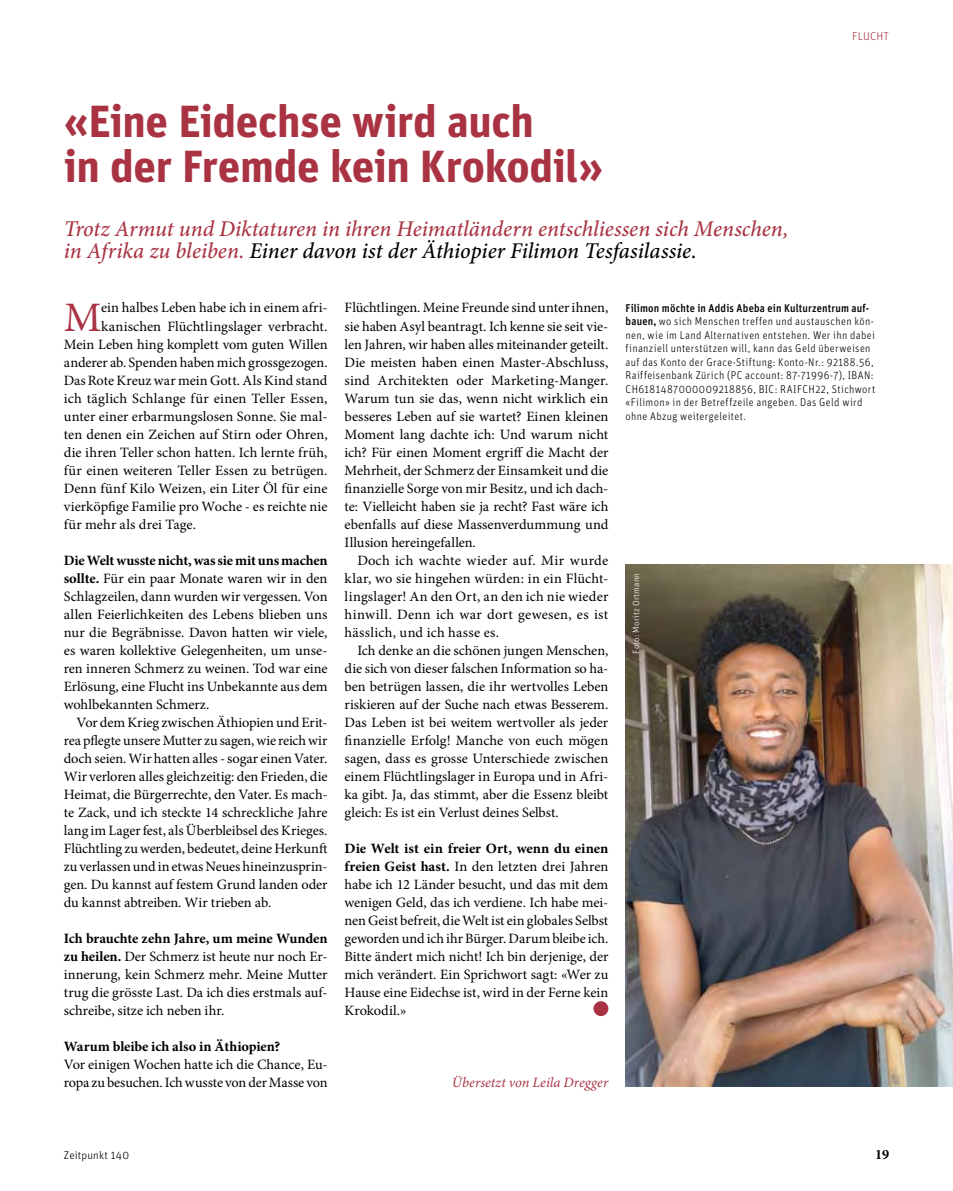
<style>
.page{position:relative;width:953px;height:1191px;background:#fff}
.page>*{position:absolute;margin:0;border:0;box-sizing:border-box;transform-origin:0 0}
.t1{font:700 45px/45px "Unit OT";letter-spacing:-.01em;color:#a93343}
.t2{font:42px "Minion Pro";color:#a93343}
.t3{font:italic 500 22.5px/22.5px "Minion Pro";letter-spacing:-.005em;color:#a93343}
.t4{font:14.25px/18px "Minion Pro";color:#000;text-align:justify}
.t5{font:700 14.25px "Minion Pro";letter-spacing:-.01em;color:#000}
.t6{font:italic 14.25px "Minion Pro";color:#a93343}
.t7{font:300 11.25px/13.5px "Unit OT";letter-spacing:.035em;color:#000;scale:.93 1}
.t8{font:300 11.25px "Unit OT";letter-spacing:.015em;color:#000}
.t9{font:300 11.25px "Unit OT";letter-spacing:.02em;color:#a93343}
.t10{font:300 9px "Unit OT";letter-spacing:.025em;color:#fff}
.s1{color:#000}
.s2{font-weight:500}
.s3{font-weight:700}
</style>
<div class="page">
<div style="left:593px;top:1001px;width:15px;height:15px;background:#a93343;border-radius:50%"></div>
<img style="left:625px;top:564px;width:327px;height:522px">
<p class="t9" style="left:852px;top:29px;width:39px">FLUCHT</p>
<h1 class="t1" style="left:64px;top:98px;width:541px">«Eine Eidechse wird auch<br>in der Fremde kein Krokodil»</h1>
<h3 class="t3" style="left:64px;top:217px;width:726px">Trotz Armut und Diktaturen in ihren Heimatländern entschliessen sich Menschen, in Afrika zu bleiben. <span class="s1">Einer davon ist der Äthiopier Filimon Tesfasilassie.</span></h3>
<p class="t7" style="left:625px;top:301px;width:270px"><span class="s2">Filimon möchte in Addis Abeba ein Kulturzentrum auf&shy;bauen,</span> wo sich Menschen treffen und austauschen kön&shy;nen, wie im Land Alternativen entstehen. Wer ihn dabei finanziell unterstützen will, kann das Geld überweisen auf das Konto der Grace-Stiftung: Konto-Nr.: 92188.56, Raiffeisenbank Zürich (PC account: 87-71996-7), IBAN:<br>CH6181487000009218856, BIC: RAIFCH22, Stichwort «Filimon» in der Betreffzeile angeben. Das Geld wird ohne Abzug weitergeleitet.</p>
<h2 class="t2" style="left:64px;top:289px;width:39px">M</h2>
<p class="t4" style="left:101px;top:299px;width:228px">ein halbes Leben habe ich in einem afri-</p>
<p class="t4" style="left:344px;top:299px;width:265px">Flüchtlingen. Meine Freunde sind unter ihnen, sie haben Asyl beantragt. Ich kenne sie seit vie&shy;len Jahren, wir haben alles miteinander geteilt.<br>Die meisten haben einen Master-Abschluss, sind Architekten oder Marketing-Manger.<br>Warum tun sie das, wenn nicht wirklich ein besseres Leben auf sie wartet? Einen kleinen Moment lang dachte ich: Und warum nicht ich? Für einen Moment ergriff die Macht der Mehrheit, der Schmerz der Einsamkeit und die finanzielle Sorge von mir Besitz, und ich dach&shy;te: Vielleicht haben sie ja recht? Fast wäre ich ebenfalls auf diese Massenverdummung und Illusion hereingefallen.</p>
<p class="t4" style="left:344px;top:551px;width:265px;text-indent:13px">Doch ich wachte wieder auf. Mir wurde klar, wo sie hingehen würden: in ein Flücht&shy;lingslager! An den Ort, an den ich nie wieder hinwill. Denn ich war dort gewesen, es ist hässlich, und ich hasse es.</p>
<p class="t4" style="left:344px;top:641px;width:265px;text-indent:13px">Ich denke an die schönen jungen Menschen, die sich von dieser falschen Information so ha&shy;ben betrügen lassen, die ihr wertvolles Leben riskieren auf der Suche nach etwas Besserem.<br>Das Leben ist bei weitem wertvoller als jeder finanzielle Erfolg! Manche von euch mögen sagen, dass es grosse Unterschiede zwischen einem Flüchtlingslager in Europa und in Afri&shy;ka gibt. Ja, das stimmt, aber die Essenz bleibt gleich: Es ist ein Verlust deines Selbst.</p>
<p class="t4" style="left:344px;top:839px;width:265px"><span class="s3">Die Welt ist ein freier Ort, wenn du einen freien Geist hast.</span> In den letzten drei Jahren habe ich 12 Länder besucht, und das mit dem wenigen Geld, das ich verdiene. Ich habe mei&shy;nen Geist befreit, die Welt ist ein globales Selbst geworden und ich ihr Bürger. Darum bleibe ich.<br>Bitte ändert mich nicht! Ich bin derjenige, der mich verändert. Ein Sprichwort sagt: «Wer zu Hause eine Eidechse ist, wird in der Ferne kein Krokodil.»</p>
<p class="t4" style="left:101px;top:317px;width:228px">kanischen Flüchtlingslager verbracht.</p>
<p class="t4" style="left:64px;top:335px;width:265px">Mein Leben hing komplett vom guten Willen</p>
<p class="t4" style="left:64px;top:353px;width:265px">anderer ab. Spenden haben mich grossgezogen.</p>
<p class="t4" style="left:64px;top:371px;width:265px">Das Rote Kreuz war mein Gott. Als Kind stand</p>
<p class="t4" style="left:64px;top:389px;width:265px">ich täglich Schlange für einen Teller Essen,</p>
<p class="t4" style="left:64px;top:407px;width:265px">unter einer erbarmungslosen Sonne. Sie mal-</p>
<p class="t4" style="left:64px;top:425px;width:265px">ten denen ein Zeichen auf Stirn oder Ohren,</p>
<p class="t4" style="left:64px;top:443px;width:265px">die ihren Teller schon hatten. Ich lernte früh,</p>
<p class="t4" style="left:64px;top:461px;width:265px">für einen weiteren Teller Essen zu betrügen.</p>
<p class="t4" style="left:64px;top:479px;width:265px">Denn fünf Kilo Weizen, ein Liter Öl für eine</p>
<p class="t4" style="left:64px;top:497px;width:265px">vierköpfige Familie pro Woche - es reichte nie</p>
<p class="t4" style="left:64px;top:515px;width:134px">für mehr als drei Tage.</p>
<p class="t4" style="left:64px;top:551px;width:265px"><span class="s3">Die Welt wusste nicht, was sie mit uns machen sollte.</span> Für ein paar Monate waren wir in den Schlagzeilen, dann wurden wir vergessen. Von allen Feierlichkeiten des Lebens blieben uns nur die Begräbnisse. Davon hatten wir viele, es waren kollektive Gelegenheiten, um unse&shy;ren inneren Schmerz zu weinen. Tod war eine Erlösung, eine Flucht ins Unbekannte aus dem wohlbekannten Schmerz.</p>
<p class="t4" style="left:64px;top:713px;width:265px;text-indent:13px">Vor dem Krieg zwischen Äthiopien und Erit&shy;rea pflegte unsere Mutter zu sagen, wie reich wir doch seien. Wir hatten alles - sogar einen Vater.<br>Wir verloren alles gleichzeitig: den Frieden, die Heimat, die Bürgerrechte, den Vater. Es mach&shy;te Zack, und ich steckte 14 schreckliche Jahre lang im Lager fest, als Überbleibsel des Krieges.<br>Flüchtling zu werden, bedeutet, deine Herkunft zu verlassen und in etwas Neues hineinzusprin&shy;gen. Du kannst auf festem Grund landen oder du kannst abtreiben. Wir trieben ab.</p>
<p class="t4" style="left:64px;top:929px;width:265px"><span class="s3">Ich brauchte zehn Jahre, um meine Wunden zu heilen.</span> Der Schmerz ist heute nur noch Er&shy;innerung, kein Schmerz mehr. Meine Mutter trug die grösste Last. Da ich dies erstmals auf&shy;schreibe, sitze ich neben ihr.</p>
<p class="t5" style="left:64px;top:1036px;width:218px">Warum bleibe ich also in Äthiopien?</p>
<p class="t4" style="left:64px;top:1055px;width:265px">Vor einigen Wochen hatte ich die Chance, Eu&shy;ropa zu besuchen. Ich wusste von der Masse von</p>
<p class="t10" style="left:631px;top:654px;width:82px;rotate:-90deg">Foto: Moritz Ortmann</p>
<p class="t6" style="left:452px;top:1072px;width:158px">Übersetzt von Leila Dregger</p>
<p class="t8" style="left:64px;top:1148px;width:67px">Zeitpunkt 140</p>
<p class="t5" style="left:875px;top:1144px;width:16px">19</p>
</div>
